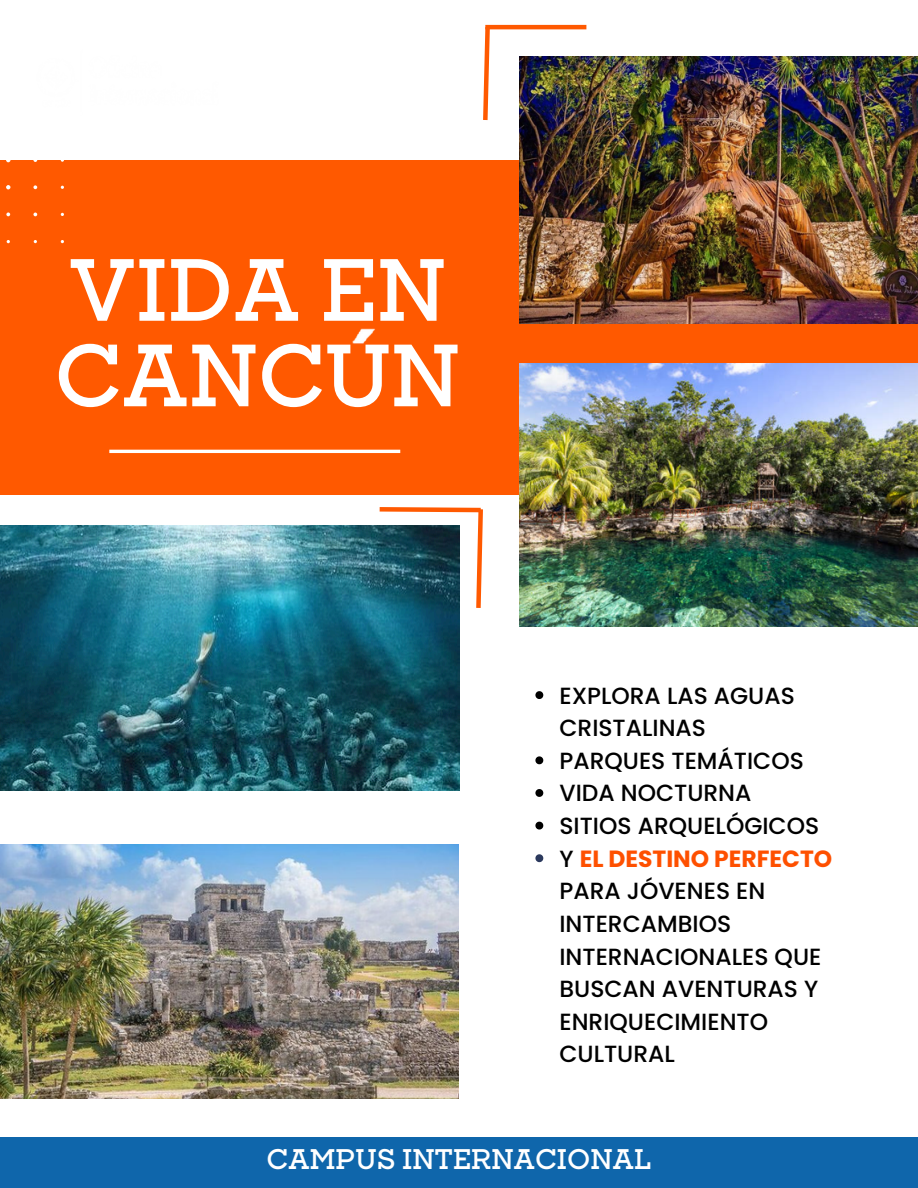
<style>
.page{position:relative;width:918px;height:1188px;background:#fff}
.page>*{position:absolute;margin:0;border:0;box-sizing:border-box;transform-origin:0 0}
.t1{font:600 84.45px/85.5px "YEEXGQ Sharp Slab";color:#fff}
.t2{font:600 27.15px "YEEXGQ Sharp Slab";color:#fff}
.t3{font:500 23.4px/32.7px "Poppins";color:#000}
.s1{font-weight:700;color:#fe5000}
</style>
<div class="page">
<div style="left:0;top:160px;width:918px;height:335px;background:#ff5900"></div>
<div style="left:0;top:1138px;width:918px;height:50px;background:#0f66ab"></div>
<hr style="left:109px;top:450px;width:291px;height:3px;background:#fff">
<svg style="left:6px;top:160px;width:58px;height:83px"></svg>
<img style="left:352px;top:328px;width:23px;height:16px">
<svg style="left:535px;top:691px;width:8px;height:8px"></svg>
<svg style="left:535px;top:756px;width:8px;height:8px"></svg>
<svg style="left:535px;top:789px;width:8px;height:8px"></svg>
<svg style="left:535px;top:822px;width:8px;height:8px"></svg>
<svg style="left:535px;top:854px;width:8px;height:8px"></svg>
<img style="left:0;top:526px;width:459px;height:264px">
<img style="left:0;top:844px;width:459px;height:254px">
<img style="left:520px;top:57px;width:398px;height:266px">
<img style="left:520px;top:363px;width:398px;height:264px">
<hr style="left:485px;top:25px;width:101px;height:4px;background:#ff5900">
<svg style="left:483px;top:24px;width:9px;height:97px"></svg>
<svg style="left:375px;top:507px;width:108px;height:106px"></svg>
<p class="t1" style="left:54px;top:254px;width:407px">VIDA EN<br>CANCUN</p>
<p class="t3" style="left:559px;top:679px;width:237px">EXPLORA LAS AGUAS<br>CRISTALINAS</p>
<p class="t3" style="left:559px;top:744px;width:246px">PARQUES TEMÁTICOS</p>
<p class="t3" style="left:559px;top:777px;width:194px">VIDA NOCTURNA</p>
<h1 class="t3" style="left:559px;top:809px;width:261px">SITIOS ARQUELÓGICOS</h1>
<p class="t3" style="left:559px;top:842px;width:274px">Y <span class="s1">EL DESTINO PERFECTO<br></span>PARA JÓVENES EN<br>INTERCAMBIOS<br>INTERNACIONALES QUE<br>BUSCAN AVENTURAS Y<br>ENRIQUECIMIENTO<br>CULTURAL</p>
<p class="t2" style="left:266px;top:1148px;width:387px">CAMPUS INTERNACIONAL</p>
</div>
